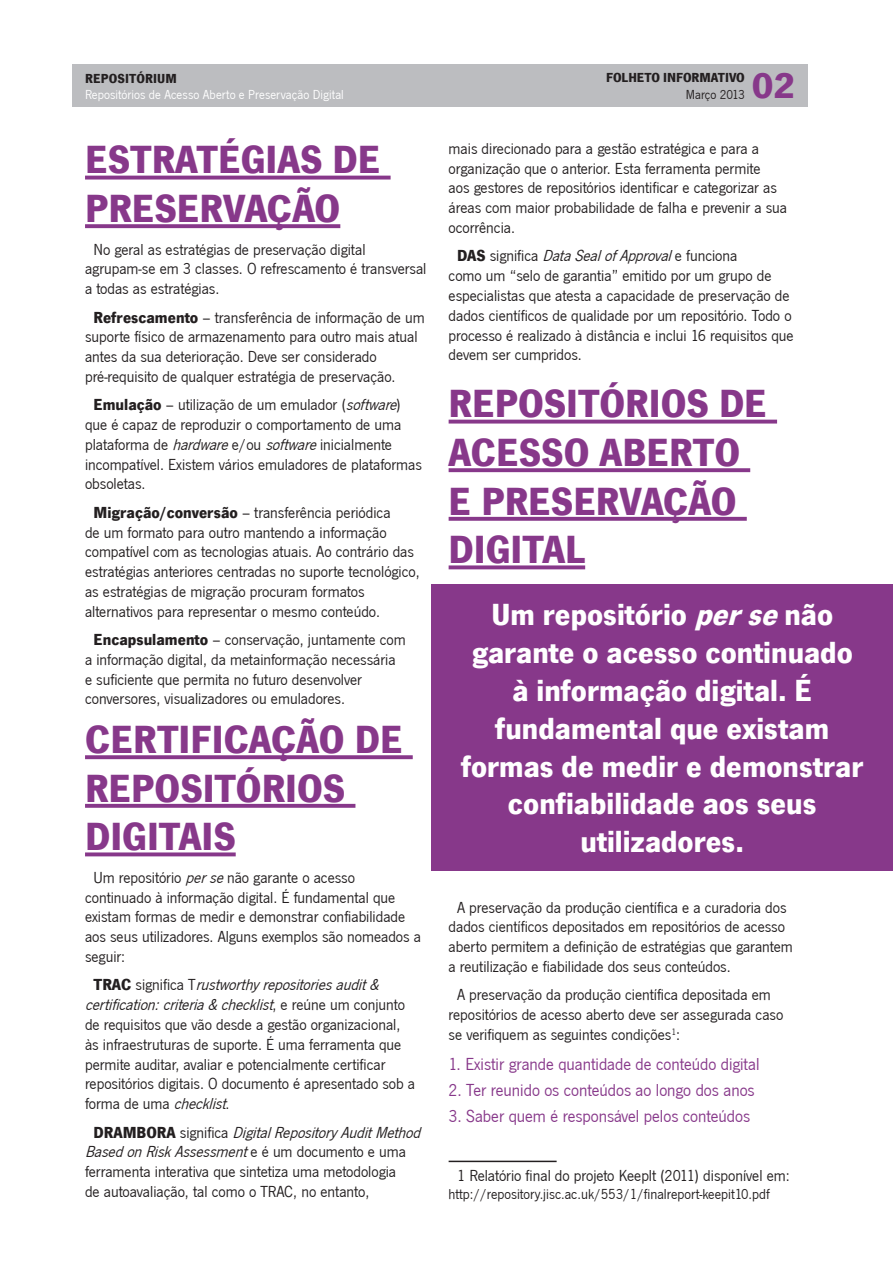
<style>
.page{position:relative;width:893px;height:1263px;background:#fff}
.page>*{position:absolute;margin:0;border:0;box-sizing:border-box;transform-origin:0 0}
.Texto_-_Título_Miolo{font:700 40.5px/48.6px "News Got T";color:#87388a}
.t1{font:700 37.5px "News Got T";color:#87388a}
.Texto_-_Citação{font:700 31.5px/37.8px "News Got T";color:#fff;text-align:center}
.list{font:18px "News Got T";color:#87388a}
.aspectos_previos{font:16.5px/19.8px "News Got T";color:#231f20}
.Texto_-_Miolo{font:16.5px/19.8px "News Got T";color:#231f20}
.Texto_-_Miolo-2{font:15px "News Got T";color:#231f20}
.t2{font:13.5px "News Got T";letter-spacing:.01em;color:#fff}
.t3{font:700 13.5px "News Got T";color:#231f20}
.t4{font:13.5px "News Got T";color:#231f20}
.s1{font-weight:700}
.s2{font-style:italic}
</style>
<div class="page">
<div style="left:72px;top:64px;width:736px;height:42px;background:#bcbdc0"></div>
<svg style="left:449px;top:420px;width:328px;height:4px"></svg>
<svg style="left:449px;top:468px;width:301px;height:4px"></svg>
<svg style="left:449px;top:517px;width:298px;height:4px"></svg>
<svg style="left:449px;top:565px;width:136px;height:4px"></svg>
<hr style="left:449px;top:1161px;width:108px;height:1px;background:#231f20">
<svg style="left:85px;top:176px;width:306px;height:4px"></svg>
<svg style="left:85px;top:224px;width:255px;height:4px"></svg>
<svg style="left:85px;top:755px;width:328px;height:4px"></svg>
<svg style="left:85px;top:804px;width:270px;height:4px"></svg>
<svg style="left:85px;top:852px;width:151px;height:4px"></svg>
<div style="left:432px;top:584px;width:461px;height:287px;background:#87388a"></div>
<p class="t3" style="left:85px;top:70px;width:93px">REPOSITÓRIUM</p>
<p class="t2" style="left:85px;top:87px;width:260px">Repositórios de Acesso Aberto e Preservação Digital</p>
<p class="Texto_-_Título_Miolo" style="left:85px;top:135px;width:297px">ESTRATÉGIAS DE<br>PRESERVAÇÃO</p>
<p class="aspectos_previos" style="left:85px;top:239px;width:343px;text-indent:9px">No geral as estratégias de preservação digital agrupam-se em 3 classes. O refrescamento é transversal a todas as estratégias.</p>
<p class="aspectos_previos" style="left:85px;top:307px;width:341px;text-indent:9px"><span class="s1">Refrescamento</span> – transferência de informação de um suporte físico de armazenamento para outro mais atual antes da sua deterioração. Deve ser considerado pré-requisito de qualquer estratégia de preservação.</p>
<p class="aspectos_previos" style="left:85px;top:395px;width:338px;text-indent:9px"><span class="s1">Emulação</span> – utilização de um emulador (<span class="s2">software</span>) que é capaz de reproduzir o comportamento de uma plataforma de <span class="s2">hardware</span>e/ou <span class="s2">software</span>inicialmente incompatível. Existem vários emuladores de plataformas obsoletas.</p>
<p class="aspectos_previos" style="left:85px;top:503px;width:336px;text-indent:9px"><span class="s1">Migração/conversão</span> – transferência periódica<br>de um formato para outro mantendo a informação compatível com as tecnologias atuais. Ao contrário das estratégias anteriores centradas no suporte tecnológico, as estratégias de migração procuram formatos alternativos para representar o mesmo conteúdo.</p>
<p class="Texto_-_Miolo" style="left:85px;top:630px;width:322px;text-indent:9px"><span class="s1">Encapsulamento</span> – conservação, juntamente com a informação digital, da metainformação necessária e suficiente que permita no futuro desenvolver conversores, visualizadores ou emuladores.</p>
<p class="Texto_-_Título_Miolo" style="left:85px;top:715px;width:319px">CERTIFICAÇÃO DE<br>REPOSITÓRIOS<br>DIGITAIS</p>
<p class="aspectos_previos" style="left:85px;top:868px;width:337px;text-indent:9px">Um repositório <span class="s2">perse</span>não garante o acesso continuado à informação digital. É fundamental que existam formas de medir e demonstrar confiabilidade aos seus utilizadores. Alguns exemplos são nomeados a seguir:</p>
<p class="aspectos_previos" style="left:85px;top:975px;width:332px;text-indent:9px"><span class="s1">T R A C</span> s i g n i f i c a T <span class="s2">rustworthyrepositoriesaudit&amp; certification:criteria&amp;checklist</span>, e r e ú n e u m c o n j u n t o de requisitos que vão desde a gestão organizacional, às infraestruturas de suporte. É uma ferramenta que permite auditar, avaliar e potencialmente certificar repositórios digitais. O documento é apresentado sob a f o r m a d e u m a <span class="s2">checklist</span>.</p>
<p class="aspectos_previos" style="left:85px;top:1122px;width:341px;text-indent:9px"><span class="s1">D R A M B O R A</span> s i g n i f i c a <span class="s2">DigitalRepositoryAuditMethod BasedonRiskAssessment</span>e é u m d o c u m e n t o e u m a ferramenta interativa que sintetiza uma metodologia<br>de autoavaliação, tal como o TRAC, no entanto,</p>
<p class="t3" style="left:606px;top:70px;width:140px">FOLHETO INFORMATIVO</p>
<p class="t4" style="left:686px;top:87px;width:60px">Março 2013</p>
<p class="t1" style="left:752px;top:64px;width:45px">02</p>
<p class="aspectos_previos" style="left:449px;top:139px;width:340px">mais direcionado para a gestão estratégica e para a organização que o anterior. Esta ferramenta permite<br>aos gestores de repositórios identificar e categorizar as áreas com maior probabilidade de falha e prevenir a sua ocorrência.</p>
<p class="aspectos_previos" style="left:449px;top:246px;width:347px;text-indent:9px"><span class="s1">DAS</span> significa <span class="s2">DataSealofApproval</span>e funciona<br>como um “selo de garantia” emitido por um grupo de especialistas que atesta a capacidade de preservação de dados científicos de qualidade por um repositório. Todo o processo é realizado à distância e inclui 16 requisitos que devem ser cumpridos.</p>
<p class="Texto_-_Título_Miolo" style="left:449px;top:379px;width:320px">REPOSITÓRIOS DE<br>ACESSO ABERTO<br>E PRESERVAÇÃO<br>DIGITAL</p>
<p class="Texto_-_Citação" style="left:461px;top:596px;width:404px">Um repositório <span class="s2">perse</span>não garante o acesso continuado à informação digital. É fundamental que existam formas de medir e demonstrar confiabilidade aos seus utilizadores.</p>
<p class="aspectos_previos" style="left:449px;top:897px;width:346px;text-indent:9px">A preservação da produção científica e a curadoria dos dados científicos depositados em repositórios de acesso aberto permitem a definição de estratégias que garantem a reutilização e fiabilidade dos seus conteúdos.</p>
<p class="aspectos_previos" style="left:449px;top:985px;width:336px;text-indent:9px">A preservação da produção científica depositada em repositórios de acesso aberto deve ser assegurada caso se verifiquem as seguintes condições<sup>1</sup>:</p>
<p class="list" style="left:449px;top:1054px;width:312px">1. Existir grande quantidade de conteúdo digital</p>
<p class="list" style="left:449px;top:1080px;width:308px">2. Ter reunido os conteúdos ao longo dos anos</p>
<p class="list" style="left:449px;top:1106px;width:303px">3. Saber quem é responsável pelos conteúdos</p>
<p class="Texto_-_Miolo" style="left:457px;top:1166px;width:334px">1 Relatório final do projeto Keeplt (2011) disponível em:</p>
<p class="Texto_-_Miolo-2" style="left:449px;top:1186px;width:322px">http://repository.jisc.ac.uk/553/1/finalreport-keepit10.pdf</p>
</div>
